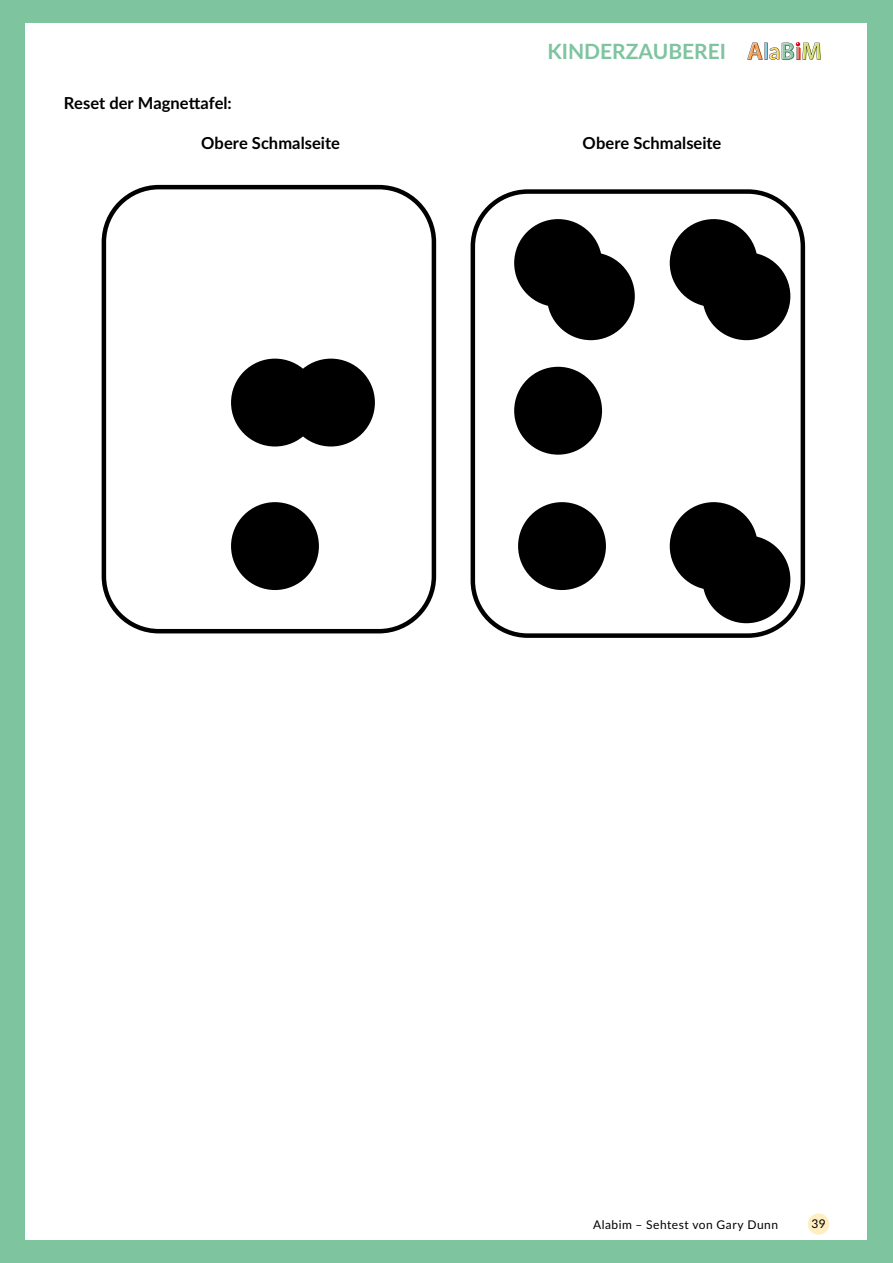
<style>
.page{position:relative;width:893px;height:1263px;background:#7dc49f}
.page>*{position:absolute;margin:0;border:0;box-sizing:border-box;transform-origin:0 0}
.t1{font:700 21px "Lato";color:#7dc49f}
.t2{font:700 16.5px "Lato";letter-spacing:.005em;color:#000}
.t3{font:12px "Lato";letter-spacing:.04em;color:#000}
.s1{color:#fff}
</style>
<div class="page">
<div style="left:26px;top:23px;width:841px;height:1216px;background:#fff"></div>
<svg style="left:747px;top:42px;width:74px;height:18px"></svg>
<div style="left:808px;top:1213px;width:21px;height:22px;background:#ffeec2;border-radius:50%"></div>
<svg style="left:102px;top:185px;width:334px;height:448px"></svg>
<svg style="left:471px;top:189px;width:334px;height:449px"></svg>
<div style="left:231px;top:359px;width:88px;height:87px;background:#000;border-radius:50%"></div>
<div style="left:514px;top:219px;width:88px;height:88px;background:#000;border-radius:50%"></div>
<div style="left:547px;top:252px;width:88px;height:88px;background:#000;border-radius:50%"></div>
<div style="left:518px;top:502px;width:88px;height:88px;background:#000;border-radius:50%"></div>
<div style="left:514px;top:367px;width:88px;height:88px;background:#000;border-radius:50%"></div>
<div style="left:670px;top:219px;width:88px;height:88px;background:#000;border-radius:50%"></div>
<div style="left:702px;top:252px;width:88px;height:88px;background:#000;border-radius:50%"></div>
<div style="left:670px;top:502px;width:88px;height:88px;background:#000;border-radius:50%"></div>
<div style="left:702px;top:535px;width:88px;height:88px;background:#000;border-radius:50%"></div>
<div style="left:231px;top:502px;width:88px;height:88px;background:#000;border-radius:50%"></div>
<div style="left:287px;top:359px;width:88px;height:87px;background:#000;border-radius:50%"></div>
<p class="t1" style="left:547px;top:36px;width:180px">KINDERZAUBEREI</p>
<p class="t2" style="left:64px;top:91px;width:170px">Reset der Magnettafel:</p>
<p class="t2" style="left:201px;top:131px;width:140px">Obere Schmalseite</p>
<p class="t2" style="left:583px;top:131px;width:140px">Obere Schmalseite</p>
<p class="t3" style="left:593px;top:1215px;width:187px">Alabim – Sehtest von Gary Dunn</p>
<p class="t3" style="left:811px;top:1215px;width:19px">39<span class="s1">39</span></p>
</div>
